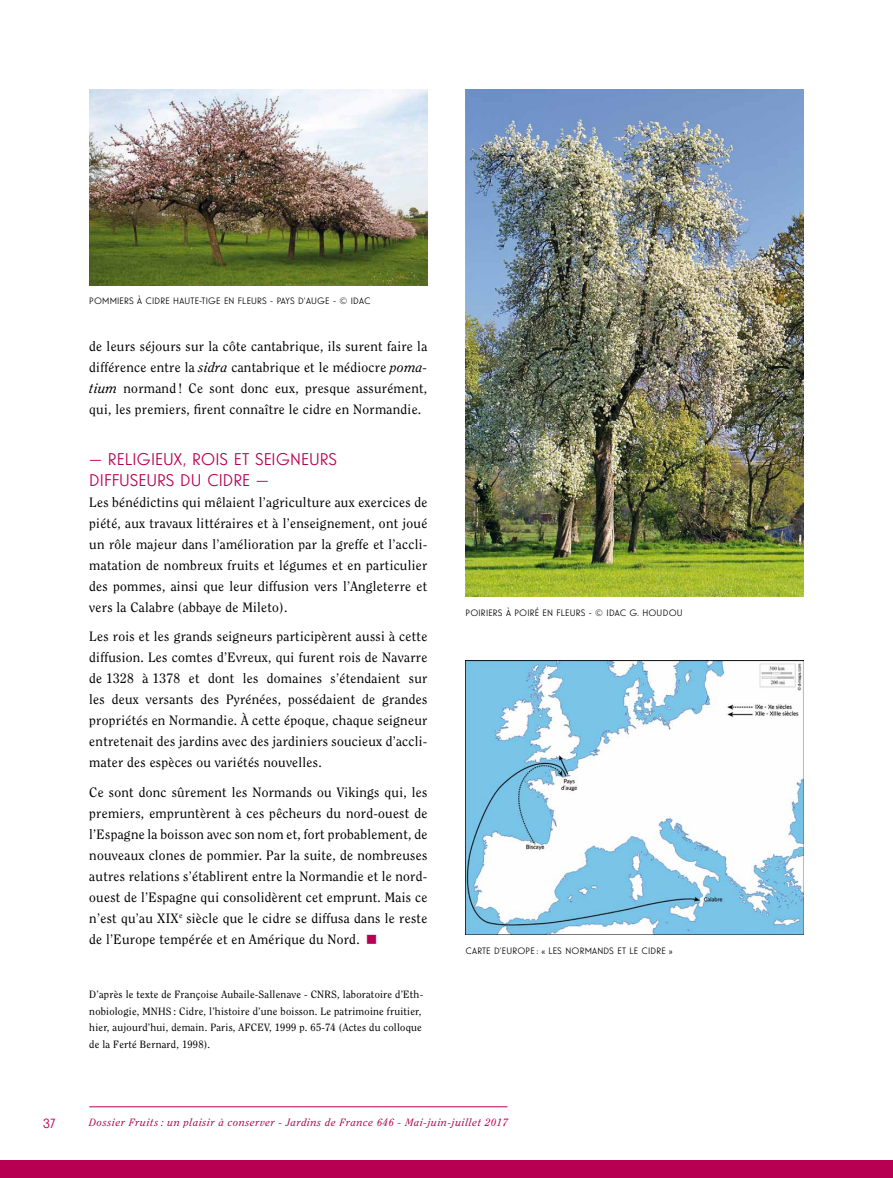
<style>
.page{position:relative;width:893px;height:1178px;background:#fff}
.page>*{position:absolute;margin:0;border:0;box-sizing:border-box;transform-origin:0 0}
.t1{font:16.5px/21px "Guildford Pro";color:#b80052}
.t2{font:13.5px/21px "Clearface Std";letter-spacing:.02em;color:#000;text-align:justify}
.t3{font:13.5px "Guildford Pro";color:#b80052}
.t4{font:10.5px/16.5px "Clearface Std";letter-spacing:.02em;color:#000}
.t5{font:italic 10.5px "Clearface Std";letter-spacing:.06em;color:#b80052}
.t6{font:9px "Guildford Pro";letter-spacing:.02em;color:#000}
.s1{font-style:italic}
</style>
<div class="page">
<div style="left:0;top:1160px;width:893px;height:18px;background:#b80052"></div>
<hr style="left:89px;top:1106px;width:418px;height:1px;background:#b80052">
<img style="left:89px;top:89px;width:338px;height:196px">
<img style="left:466px;top:89px;width:338px;height:507px">
<img style="left:466px;top:661px;width:338px;height:274px">
<p class="t6" style="left:89px;top:295px;width:268px">POMMIERS À CIDRE HAUTE-TIGE EN FLEURS - PAYS D’AUGE - © IDAC</p>
<p class="t2" style="left:89px;top:336px;width:340px">de leurs séjours sur la côte cantabrique, ils surent faire la différence entre la <span class="s1">sidra</span> cantabrique et le médiocre <span class="s1">poma&shy;tium</span> normand ! Ce sont donc eux, presque assurément, qui, les premiers, firent connaître le cidre en Normandie.</p>
<p class="t1" style="left:89px;top:448px;width:249px">— RELIGIEUX, ROIS ET SEIGNEURS<br>DIFFUSEURS DU CIDRE —</p>
<p class="t2" style="left:89px;top:491px;width:340px">Les bénédictins qui mêlaient l’agriculture aux exercices de piété, aux travaux littéraires et à l’enseignement, ont joué un rôle majeur dans l’amélioration par la greffe et l’accli&shy;matation de nombreux fruits et légumes et en particulier des pommes, ainsi que leur diffusion vers l’Angleterre et vers la Calabre (abbaye de Mileto).</p>
<p class="t2" style="left:89px;top:626px;width:340px">Les rois et les grands seigneurs participèrent aussi à cette diffusion. Les comtes d’Evreux, qui furent rois de Navarre de 1328 à 1378 et dont les domaines s’étendaient sur les deux versants des Pyrénées, possédaient de grandes propriétés en Normandie. À cette époque, chaque seigneur entretenait des jardins avec des jardiniers soucieux d’accli&shy;mater des espèces ou variétés nouvelles.</p>
<p class="t2" style="left:89px;top:781px;width:340px">Ce sont donc sûrement les Normands ou Vikings qui, les premiers, empruntèrent à ces pêcheurs du nord-ouest de l’Espagne la boisson avec son nom et, fort probablement, de nouveaux clones de pommier. Par la suite, de nombreuses autres relations s’établirent entre la Normandie et le nord&shy;ouest de l’Espagne qui consolidèrent cet emprunt. Mais ce n’est qu’au XIX<sup>e</sup> siècle que le cidre se diffusa dans le reste de l’Europe tempérée et en Amérique du Nord.</p>
<p class="t4" style="left:89px;top:986px;width:335px">D’après le texte de Françoise Aubaile-Sallenave - CNRS, laboratoire d’Eth&shy;nobiologie, MNHS : Cidre, l’histoire d’une boisson. Le patrimoine fruitier, hier, aujourd’hui, demain. Paris, AFCEV, 1999 p. 65-74 (Actes du colloque de la Ferté Bernard, 1998).</p>
<p class="t6" style="left:466px;top:607px;width:147px">POIRIERS À POIRÉ EN FLEURS - © IDAC</p>
<p class="t6" style="left:629px;top:607px;width:55px">G. HOUDOU</p>
<p class="t6" style="left:466px;top:945px;width:208px">CARTE D’EUROPE : « LES NORMANDS ET LE CIDRE »</p>
<p class="t3" style="left:43px;top:1114px;width:13px">37</p>
<p class="t5" style="left:89px;top:1116px;width:420px">Dossier Fruits : un plaisir à conserver - Jardins de France 646 - Mai-juin-juillet 2017</p>
</div>
